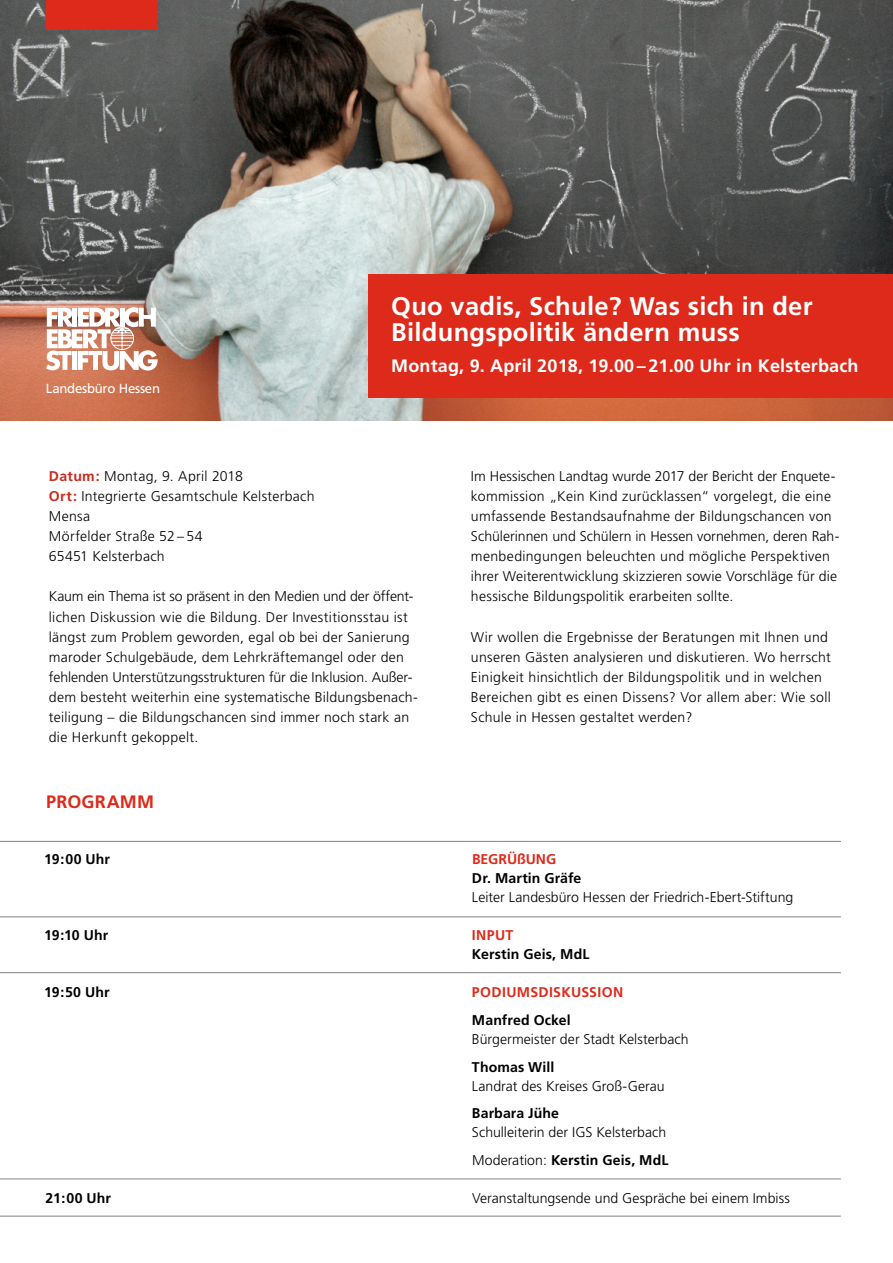
<style>
.page{position:relative;width:893px;height:1263px;background:#fff}
.page>*{position:absolute;margin:0;border:0;box-sizing:border-box;transform-origin:0 0}
.t1{font:700 25.5px/26.2px "Frutiger";letter-spacing:.01em;color:#fff}
.t2{font:700 18px "Frutiger";letter-spacing:.01em;color:#fff}
.t3{font:700 18px "Frutiger";letter-spacing:.01em;color:#dd2a1b}
.t4{font:300 14.1px/20.1px "Frutiger";letter-spacing:.015em;color:#000}
.t5{font:700 14.1px "Frutiger";letter-spacing:.01em;color:#000}
.t6{font:700 14.1px "Frutiger CE";letter-spacing:.01em;color:#000}
.t7{font:700 14.1px "Frutiger CE";letter-spacing:.02em;color:#dd2a1b}
.t8{font:700 14.1px "Frutiger";color:#dd2a1b}
.t9{font:13.2px "Frutiger";letter-spacing:-.02em;color:#fff}
.s1{font-weight:700;color:#cb2a1d}
.s2{font-family:"Frutiger";font-weight:300}
</style>
<div class="page">
<img style="left:0;top:0;width:893px;height:421px">
<div style="left:46px;top:0;width:111px;height:30px;background:#dd2a1b"></div>
<svg style="left:46px;top:307px;width:112px;height:63px"></svg>
<div style="left:369px;top:274px;width:524px;height:124px;background:#dd2a1b"></div>
<hr style="left:0;top:841px;width:841px;height:1px;background:#818281">
<hr style="left:0;top:916px;width:841px;height:1px;background:#818281">
<hr style="left:0;top:972px;width:841px;height:1px;background:#818281">
<hr style="left:0;top:1178px;width:841px;height:1px;background:#818281">
<hr style="left:0;top:1216px;width:841px;height:1px;background:#818281">
<p class="t9" style="left:46px;top:381px;width:116px">Landesbüro Hessen</p>
<h1 class="t1" style="left:391px;top:293px;width:423px">Quo vadis, Schule? Was sich in der<br>Bildungspolitik ändern muss</h1>
<p class="t2" style="left:391px;top:355px;width:469px">Montag, 9. April 2018, 19.00 – 21.00 Uhr in Kelsterbach</p>
<p class="t4" style="left:49px;top:466px;width:267px"><span class="s1">Datum:</span> Montag, 9. April 2018<br><span class="s1">Ort:</span> Integrierte Gesamtschule Kelsterbach<br>Mensa<br>Mörfelder Straße 52 – 54<br>65451 Kelsterbach</p>
<p class="t4" style="left:49px;top:586px;width:371px">Kaum ein Thema ist so präsent in den Medien und der öffent&shy;lichen Diskussion wie die Bildung. Der Investitionsstau ist längst zum Problem geworden, egal ob bei der Sanierung maroder Schulgebäude, dem Lehrkräftemangel oder den fehlenden Unterstützungsstrukturen für die Inklusion. Außer&shy;dem besteht weiterhin eine systematische Bildungsbenach&shy;teiligung – die Bildungschancen sind immer noch stark an die Herkunft gekoppelt.</p>
<p class="t3" style="left:46px;top:791px;width:109px">PROGRAMM</p>
<p class="t4" style="left:471px;top:466px;width:370px">Im Hessischen Landtag wurde 2017 der Bericht der Enquete&shy;kommission „Kein Kind zurücklassen“ vorgelegt, die eine umfassende Bestandsaufnahme der Bildungschancen von Schülerinnen und Schülern in Hessen vornehmen, deren Rah&shy;menbedingungen beleuchten und mögliche Perspektiven ihrer Weiterentwicklung skizzieren sowie Vorschläge für die hessische Bildungspolitik erarbeiten sollte.</p>
<p class="t4" style="left:471px;top:627px;width:361px">Wir wollen die Ergebnisse der Beratungen mit Ihnen und unseren Gästen analysieren und diskutieren. Wo herrscht Einigkeit hinsichtlich der Bildungspolitik und in welchen Bereichen gibt es einen Dissens? Vor allem aber: Wie soll Schule in Hessen gestaltet werden?</p>
<p class="t5" style="left:44px;top:851px;width:67px">19:00 Uhr</p>
<p class="t8" style="left:472px;top:851px;width:86px">BEGRÜßUNG</p>
<p class="t6" style="left:472px;top:870px;width:111px">Dr. Martin Gräfe</p>
<p class="t4" style="left:472px;top:887px;width:323px">Leiter Landesbüro Hessen der Friedrich-Ebert-Stiftung</p>
<p class="t5" style="left:44px;top:927px;width:65px">19:10 Uhr</p>
<p class="t7" style="left:472px;top:927px;width:43px">INPUT</p>
<p class="t5" style="left:472px;top:946px;width:119px">Kerstin Geis, MdL</p>
<p class="t5" style="left:44px;top:984px;width:67px">19:50 Uhr</p>
<p class="t7" style="left:472px;top:984px;width:153px">PODIUMSDISKUSSION</p>
<p class="t5" style="left:472px;top:1012px;width:100px">Manfred Ockel</p>
<p class="t4" style="left:472px;top:1029px;width:218px">Bürgermeister der Stadt Kelsterbach</p>
<p class="t5" style="left:472px;top:1058px;width:84px">Thomas Will</p>
<p class="t4" style="left:472px;top:1076px;width:194px">Landrat des Kreises Groß-Gerau</p>
<p class="t5" style="left:472px;top:1105px;width:89px">Barbara Jühe</p>
<p class="t4" style="left:472px;top:1122px;width:196px">Schulleiterin der IGS Kelsterbach</p>
<p class="t6" style="left:472px;top:1151px;width:198px"><span class="s2">Moderation:</span> Kerstin Geis, MdL</p>
<p class="t5" style="left:46px;top:1190px;width:67px">21:00 Uhr</p>
<p class="t4" style="left:472px;top:1188px;width:319px">Veranstaltungsende und Gespräche bei einem Imbiss</p>
</div>
